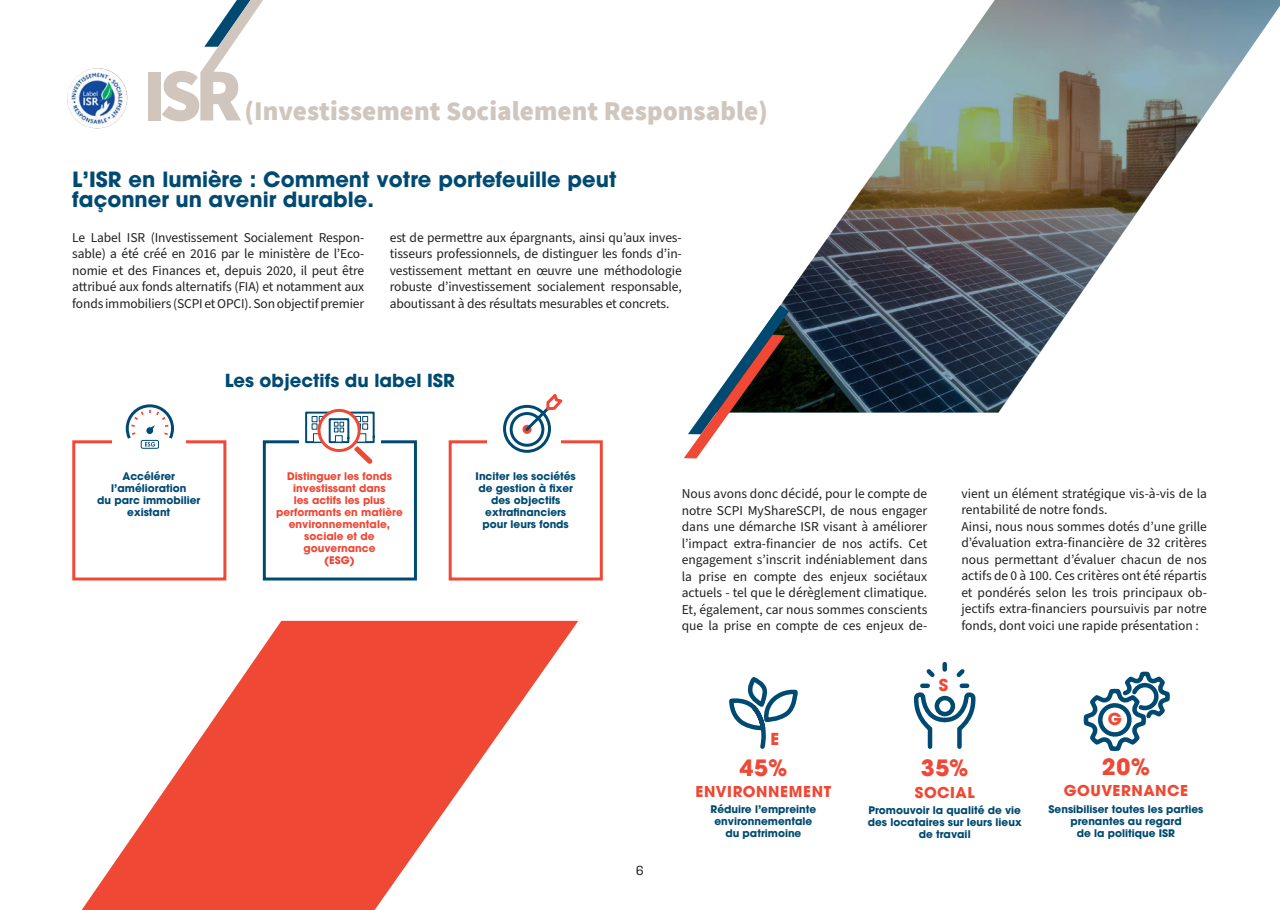
<style>
.page{position:relative;width:1280px;height:910px;background:#fff}
.page>*{position:absolute;margin:0;border:0;box-sizing:border-box;transform-origin:0 0}
.t1{font:900 75px "Source Sans Pro";color:#d0c6bd}
.t2{font:900 27px "Source Sans Pro";color:#d0c6bd}
.t3{font:22.5px "ITC Avant Garde Gothic Bold 2";color:#ef4835}
.t4{font:21px/19.5px "ITC Avant Garde Gothic Bold 2";color:#004a72}
.t5{font:18px "ITC Avant Garde Gothic Bold 2";color:#004a72}
.t6{font:16.5px "ITC Avant Garde Gothic Bold 2";color:#ef4835}
.t7{font:15px "ITC Avant Garde Gothic Bold 2";letter-spacing:.035em;color:#ef4835}
.t8{font:13.5px/16.5px "Source Sans Pro";letter-spacing:-.01em;color:#231f20;text-align:justify}
.t9{font:13.5px "Aglet Sans";color:#231f20}
.t10{font:10.5px/12px "ITC Avant Garde Gothic Bold 2";color:#004a72;text-align:center}
.t11{font:10.5px/12px "ITC Avant Garde Gothic Bold 2";color:#ef4835;text-align:center}
</style>
<div class="page">
<svg style="left:82px;top:621px;width:496px;height:289px;fill:#ef4835"></svg>
<svg style="left:201px;top:0;width:62px;height:72px"></svg>
<svg style="left:780px;top:0;width:500px;height:413px"></svg>
<svg style="left:684px;top:305px;width:105px;height:153px"></svg>
<div style="left:263px;top:440px;width:154px;height:140px;border:3px solid #004a72"></div>
<div style="left:299px;top:412px;width:81px;height:36px;background:#fff"></div>
<svg style="left:305px;top:408px;width:70px;height:56px"></svg>
<div style="left:72px;top:440px;width:154px;height:140px;border:3px solid #ef4835"></div>
<div style="left:113px;top:412px;width:73px;height:36px;background:#fff"></div>
<div style="left:141px;top:440px;width:18px;height:9px;border:1px solid #004a72;border-radius:2px"></div>
<svg style="left:125px;top:404px;width:49px;height:43px"></svg>
<div style="left:449px;top:440px;width:154px;height:140px;border:3px solid #ef4835"></div>
<div style="left:488px;top:412px;width:73px;height:36px;background:#fff"></div>
<svg style="left:504px;top:406px;width:45px;height:45px"></svg>
<div style="left:503px;top:405px;width:48px;height:48px;border:3px solid #004a72;border-radius:50%"></div>
<svg style="left:511px;top:414px;width:32px;height:31px"></svg>
<div style="left:510px;top:412px;width:34px;height:35px;border:3px solid #004a72;border-radius:50%"></div>
<svg style="left:523px;top:394px;width:40px;height:40px"></svg>
<svg style="left:729px;top:677px;width:69px;height:72px"></svg>
<svg style="left:914px;top:664px;width:62px;height:85px"></svg>
<svg style="left:1083px;top:671px;width:87px;height:80px"></svg>
<img style="left:67px;top:68px;width:62px;height:62px;border-radius:31px">
<p class="t1" style="left:142px;top:47px;width:101px">ISR</p>
<p class="t2" style="left:244px;top:94px;width:525px">(Investissement Socialement Responsable)</p>
<p class="t4" style="left:72px;top:171px;width:546px">L’ISR en lumière : Comment votre portefeuille peut façonner un avenir durable.</p>
<p class="t8" style="left:72px;top:229px;width:293px">Le Label ISR (Investissement Socialement Respon&shy;sable) a été créé en 2016 par le ministère de l’Eco&shy;nomie et des Finances et, depuis 2020, il peut être attribué aux fonds alternatifs (FIA) et notamment aux fonds immobiliers (SCPI et OPCI). Son objectif premier</p>
<p class="t8" style="left:390px;top:229px;width:293px">est de permettre aux épargnants, ainsi qu’aux inves&shy;tisseurs professionnels, de distinguer les fonds d’in&shy;vestissement mettant en œuvre une méthodologie robuste d’investissement socialement responsable, aboutissant à des résultats mesurables et concrets.</p>
<p class="t5" style="left:225px;top:372px;width:232px">Les objectifs du label ISR</p>
<p class="t10" style="left:97px;top:471px;width:105px">Accélérer l’amélioration<br>du parc immobilier existant</p>
<p class="t11" style="left:287px;top:471px;width:106px">Distinguer les fonds investissant dans</p>
<p class="t11" style="left:294px;top:495px;width:93px">les actifs les plus</p>
<p class="t11" style="left:276px;top:507px;width:128px">performants en matière environnementale,</p>
<p class="t11" style="left:304px;top:531px;width:72px">sociale et de</p>
<p class="t11" style="left:303px;top:543px;width:74px">gouvernance</p>
<p class="t11" style="left:324px;top:555px;width:32px">(ESG)</p>
<p class="t10" style="left:476px;top:471px;width:102px">Inciter les sociétés de gestion à fixer des objectifs</p>
<p class="t10" style="left:485px;top:507px;width:82px">extrafinanciers</p>
<p class="t10" style="left:483px;top:519px;width:88px">pour leurs fonds</p>
<p class="t9" style="left:636px;top:862px;width:10px">6</p>
<p class="t8" style="left:682px;top:486px;width:247px">Nous avons donc décidé, pour le compte de notre SCPI MyShareSCPI, de nous engager dans une démarche ISR visant à améliorer l’impact extra-financier de nos actifs. Cet engagement s’inscrit indéniablement dans la prise en compte des enjeux sociétaux actuels - tel que le dérèglement climatique.<br>Et, également, car nous sommes conscients que la prise en compte de ces enjeux de-</p>
<p class="t8" style="left:961px;top:486px;width:247px">vient un élément stratégique vis-à-vis de la rentabilité de notre fonds.</p>
<p class="t8" style="left:961px;top:519px;width:247px">Ainsi, nous nous sommes dotés d’une grille d’évaluation extra-financière de 32 critères nous permettant d’évaluer chacun de nos actifs de 0 à 100. Ces critères ont été répartis et pondérés selon les trois principaux ob&shy;jectifs extra-financiers poursuivis par notre fonds, dont voici une rapide présentation :</p>
<p class="t6" style="left:770px;top:731px;width:10px">E</p>
<p class="t3" style="left:739px;top:757px;width:49px">45%</p>
<p class="t7" style="left:695px;top:784px;width:137px">ENVIRONNEMENT</p>
<p class="t10" style="left:710px;top:804px;width:107px">Réduire l’empreinte environnementale du patrimoine</p>
<p class="t6" style="left:939px;top:677px;width:11px">S</p>
<p class="t3" style="left:921px;top:757px;width:49px">35%</p>
<p class="t7" style="left:915px;top:785px;width:61px">SOCIAL</p>
<p class="t10" style="left:868px;top:805px;width:155px">Promouvoir la qualité de vie des locataires sur leurs lieux de travail</p>
<p class="t6" style="left:1108px;top:710px;width:16px">G</p>
<p class="t3" style="left:1102px;top:756px;width:50px">20%</p>
<p class="t7" style="left:1064px;top:784px;width:126px">GOUVERNANCE</p>
<p class="t10" style="left:1048px;top:804px;width:156px">Sensibiliser toutes les parties prenantes au regard<br>de la politique ISR</p>
</div>
